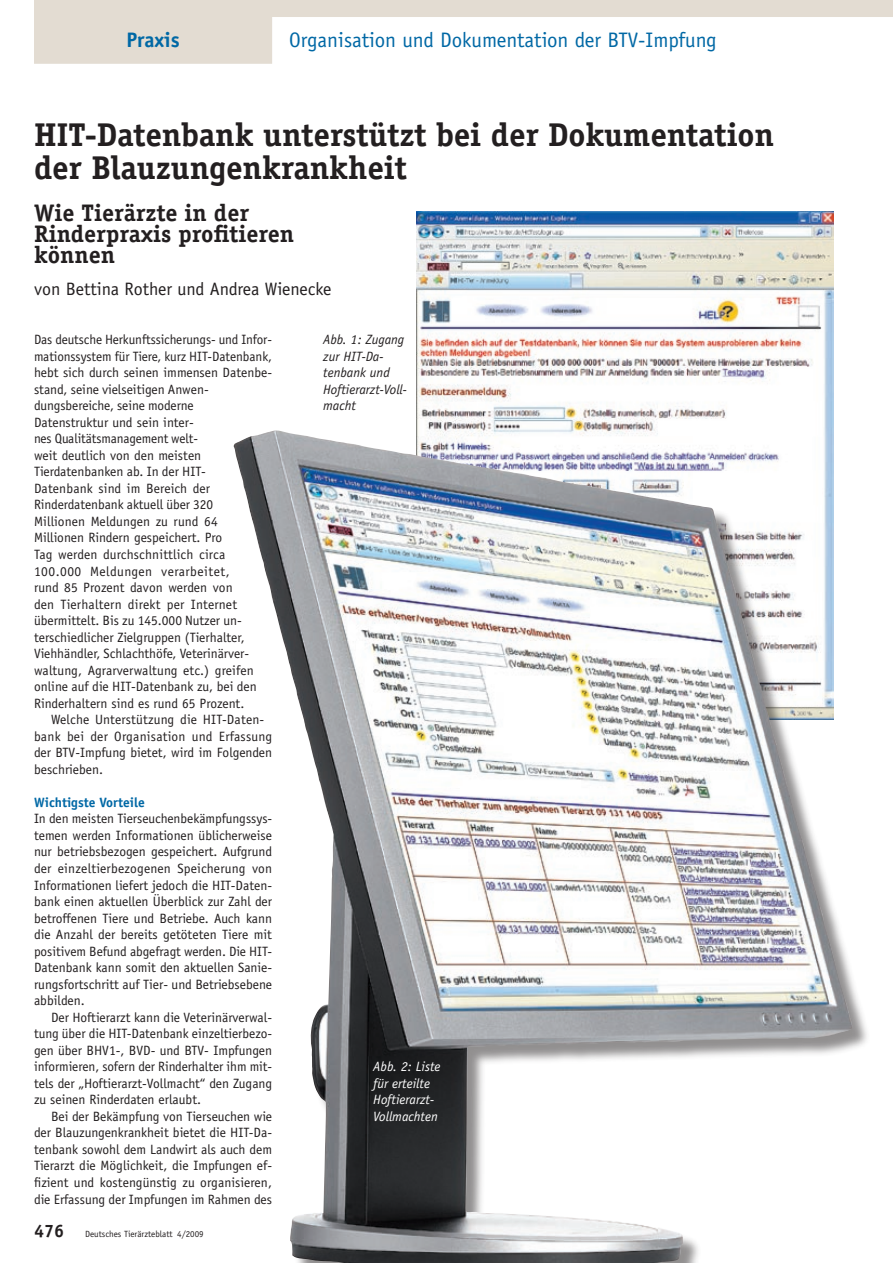
<style>
.page{position:relative;width:893px;height:1263px;background:#fff}
.page>*{position:absolute;margin:0;border:0;box-sizing:border-box;transform-origin:0 0}
.t1{font:700 33px/33px "Officina Serif";letter-spacing:-.005em;color:#231f20}
.t2{font:700 24px/21px "Officina Serif";color:#231f20}
.t3{font:21px "Officina Sans";color:#0068a5}
.t4{font:700 21px "Officina Sans";color:#0068a5}
.t5{font:18px "Officina Sans";color:#231f20}
.t6{font:13.5px/16.5px "Officina Sans";color:#231f20;text-align:justify}
.t7{font:italic 13.5px/16.5px "Officina Sans";color:#231f20}
.t8{font:italic 13.5px/16.5px "Officina Sans";color:#fff}
.t9{font:700 13.5px "Officina Sans";color:#0068a5}
.t10{font:9px "Officina Sans";color:#231f20}
.s1{font-weight:700;font-size:18px}
</style>
<div class="page">
<img style="left:416px;top:212px;width:417px;height:205px">
<img style="left:233px;top:417px;width:634px;height:846px">
<svg style="left:34px;top:0;width:859px;height:64px"></svg>
<h3 class="t4" style="left:126px;top:27px;width:55px">Praxis</h3>
<h3 class="t3" style="left:289px;top:27px;width:429px">Organisation und Dokumentation der BTV-Impfung</h3>
<h1 class="t1" style="left:34px;top:118px;width:742px">HIT-Datenbank unterstützt bei der Dokumentation der Blauzungenkrankheit</h1>
<h2 class="t2" style="left:34px;top:202px;width:262px">Wie Tierärzte in der<br>Rinderpraxis profitieren können</h2>
<h3 class="t5" style="left:34px;top:278px;width:299px">von Bettina Rother und Andrea Wienecke</h3>
<p class="t7" style="left:323px;top:331px;width:85px">Abb. 1: Zugang zur HIT-Da&shy;tenbank und<br>Hoftierarzt-Voll&shy;macht</p>
<p class="t6" style="left:34px;top:331px;width:240px;text-align:left">Das deutsche Herkunftssicherungs- und Infor&shy;mationssystem für Tiere, kurz HIT-Datenbank, hebt sich durch seinen immensen Datenbe&shy;stand, seine vielseitigen Anwen&shy;dungsbereiche, seine moderne<br>Datenstruktur und sein inter-<br>nes Qualitätsmanagement welt-<br>weit deutlich von den meisten Tierdatenbanken ab. In der HIT-<br>Datenbank sind im Bereich der Rinderdatenbank aktuell über 320<br>Millionen Meldungen zu rund 64<br>Millionen Rindern gespeichert. Pro<br>Tag werden durchschnittlich circa 100.000 Meldungen verarbeitet,<br>rund 85 Prozent davon werden von<br>den Tierhaltern direkt per Internet übermittelt. Bis zu 145.000 Nutzer un&shy;terschiedlicher Zielgruppen (Tierhalter, Viehhändler, Schlachthöfe, Veterinärver&shy;waltung, Agrarverwaltung etc.) greifen online auf die HIT-Datenbank zu, bei den Rinderhaltern sind es rund 65 Prozent.</p>
<p class="t6" style="left:34px;top:711px;width:240px;text-align:left;text-indent:17px">Welche Unterstützung die HIT-Daten&shy;bank bei der Organisation und Erfassung der BTV-Impfung bietet, wird im Folgenden beschrieben.</p>
<p class="t9" style="left:34px;top:794px;width:112px">Wichtigste Vorteile</p>
<p class="t6" style="left:34px;top:811px;width:240px">In den meisten Tierseuchenbekämpfungssys&shy;temen werden Informationen üblicherweise nur betriebsbezogen gespeichert. Aufgrund der einzeltierbezogenen Speicherung von Informationen liefert jedoch die HIT-Daten&shy;bank einen aktuellen Überblick zur Zahl der betroffenen Tiere und Betriebe. Auch kann die Anzahl der bereits getöteten Tiere mit positivem Befund abgefragt werden. Die HIT-Datenbank kann somit den aktuellen Sanie&shy;rungsfortschritt auf Tier- und Betriebsebene abbilden.</p>
<p class="t6" style="left:34px;top:1009px;width:240px;text-indent:17px">Der Hoftierarzt kann die Veterinärverwal&shy;tung über die HIT-Datenbank einzeltierbezo&shy;gen über BHV1-, BVD- und BTV- Impfungen informieren, sofern der Rinderhalter ihm mit&shy;tels der „Hoftierarzt-Vollmacht“ den Zugang zu seinen Rinderdaten erlaubt.</p>
<p class="t6" style="left:34px;top:1108px;width:240px;text-indent:17px">Bei der Bekämpfung von Tierseuchen wie der Blauzungenkrankheit bietet die HIT-Da&shy;tenbank sowohl dem Landwirt als auch dem Tierarzt die Möglichkeit, die Impfungen ef&shy;fizient und kostengünstig zu organisieren, die Erfassung der Impfungen im Rahmen des</p>
<p class="t8" style="left:373px;top:1058px;width:69px">Abb. 2: Liste für erteilte<br>Hoftierarzt-<br>Vollmachten</p>
<p class="t10" style="left:34px;top:1228px;width:171px"><span class="s1">476</span> Deutsches Tierärzteblatt 4/2009</p>
</div>
